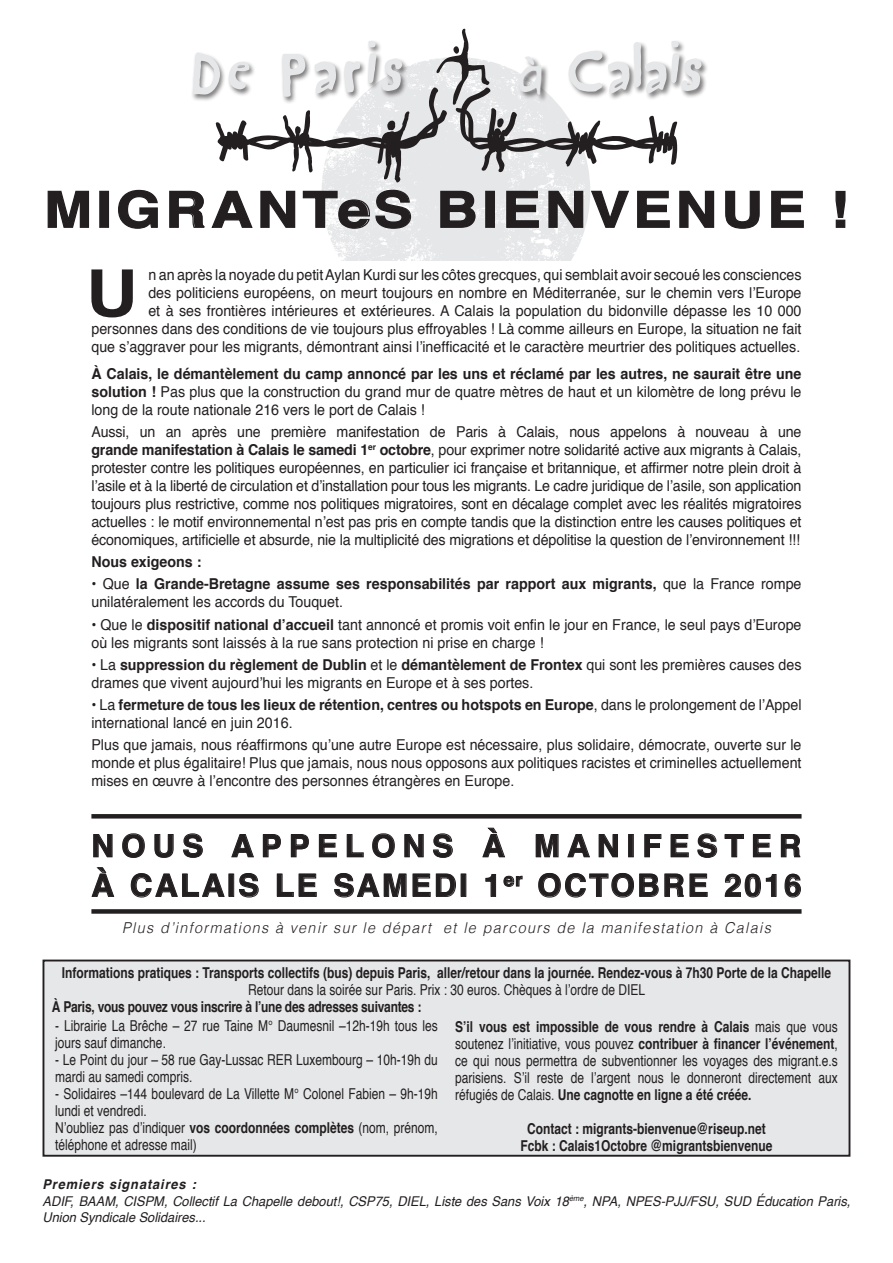
<style>
.page{position:relative;width:893px;height:1263px;background:#fff}
.page>*{position:absolute;margin:0;border:0;box-sizing:border-box;transform-origin:0 0}
._1er_paragraphe{font:700 64.95px "Helvetica";color:#231f20;scale:1.1 1}
.t1{font:57px "Hrawolam";letter-spacing:-.005em;color:#e6e7e9}
.TITRE{font:700 49.8px "Helvetica";letter-spacing:.07em;color:#231f20;scale:1.16 1}
.Appel{font:700 31.05px/39.6px "Helvetica";letter-spacing:.08em;color:#231f20}
.Paragraphe{font:15px/18px "Helvetica";color:#231f20;text-align:justify;scale:.95 1}
.Style_de_paragraphe{font:15px/17px "Helvetica";color:#231f20;scale:.8 1}
._1er_paragraphe-2{font:15px/18px "Helvetica";color:#231f20;text-align:right;scale:.95 1}
.Style_de_paragraphe-2{font:700 15px "Helvetica";color:#231f20;scale:.8 1}
.Paragraphe-2{font:700 15px/18px "Helvetica";color:#231f20;scale:.95 1}
.Style_de_paragraphe-3{font:italic 300 15px "Helvetica";letter-spacing:.1em;color:#231f20;scale:.95 1}
.Style_de_paragraphe-4{font:700 15px "Helvetica";letter-spacing:-.02em;color:#231f20;scale:.8 1}
.SIGNATAIRES{font:italic 13.5px/16.2px "Helvetica";color:#231f20;scale:.95 1}
.Style_de_paragraphe-5{font:italic 700 13.5px "Helvetica";letter-spacing:.07em;color:#231f20;scale:.95 1}
.s1{font-family:"Hooteroll Jam";font-size:45.6px}
.s2{font-weight:700}
.s3{font-weight:400}
</style>
<div class="page">
<svg style="left:322px;top:184px;width:268px;height:77px;fill:#e6e7e9"></svg>
<svg style="left:216px;top:29px;width:462px;height:155px"></svg>
<div style="left:43px;top:960px;width:806px;height:196px;background:#e6e7e9"></div>
<div style="left:43px;top:959px;width:807px;height:198px;border:2px solid #231f20"></div>
<svg style="left:91px;top:814px;width:710px;height:4px;fill:#231f20"></svg>
<div style="left:91px;top:909px;width:710px;height:5px;background:#231f20"></div>
<svg style="left:93px;top:834px;width:20px;height:23px"></svg>
<svg style="left:122px;top:833px;width:23px;height:25px"></svg>
<svg style="left:154px;top:834px;width:20px;height:24px"></svg>
<svg style="left:183px;top:833px;width:20px;height:25px"></svg>
<svg style="left:231px;top:834px;width:23px;height:24px"></svg>
<svg style="left:263px;top:834px;width:18px;height:23px"></svg>
<svg style="left:291px;top:834px;width:18px;height:23px"></svg>
<svg style="left:319px;top:834px;width:18px;height:23px"></svg>
<svg style="left:347px;top:834px;width:17px;height:23px"></svg>
<svg style="left:372px;top:833px;width:23px;height:25px"></svg>
<svg style="left:404px;top:834px;width:20px;height:23px"></svg>
<svg style="left:433px;top:833px;width:20px;height:25px"></svg>
<svg style="left:482px;top:827px;width:23px;height:31px"></svg>
<svg style="left:535px;top:834px;width:24px;height:23px"></svg>
<svg style="left:567px;top:834px;width:23px;height:24px"></svg>
<svg style="left:598px;top:834px;width:20px;height:23px"></svg>
<div style="left:628px;top:834px;width:6px;height:23px;border:1px solid #231f20"></div>
<svg style="left:644px;top:834px;width:18px;height:23px"></svg>
<svg style="left:670px;top:834px;width:19px;height:23px"></svg>
<svg style="left:697px;top:833px;width:20px;height:25px"></svg>
<svg style="left:724px;top:834px;width:20px;height:23px"></svg>
<svg style="left:753px;top:834px;width:18px;height:23px"></svg>
<svg style="left:781px;top:834px;width:19px;height:24px"></svg>
<svg style="left:91px;top:867px;width:24px;height:30px"></svg>
<svg style="left:131px;top:873px;width:94px;height:25px"></svg>
<div style="left:229px;top:874px;width:5px;height:23px;border:1px solid #231f20"></div>
<svg style="left:239px;top:873px;width:20px;height:25px"></svg>
<svg style="left:277px;top:873px;width:40px;height:24px"></svg>
<svg style="left:334px;top:873px;width:122px;height:25px"></svg>
<svg style="left:485px;top:874px;width:11px;height:23px"></svg>
<svg style="left:503px;top:875px;width:20px;height:12px"></svg>
<svg style="left:538px;top:873px;width:170px;height:25px"></svg>
<svg style="left:724px;top:873px;width:53px;height:25px"></svg>
<svg style="left:784px;top:873px;width:17px;height:25px"></svg>
<svg style="left:47px;top:190px;width:43px;height:38px"></svg>
<div style="left:99px;top:191px;width:10px;height:37px;border:1px solid #231f20"></div>
<svg style="left:118px;top:189px;width:40px;height:40px"></svg>
<svg style="left:169px;top:190px;width:36px;height:38px"></svg>
<svg style="left:211px;top:190px;width:42px;height:38px"></svg>
<svg style="left:260px;top:190px;width:36px;height:38px"></svg>
<svg style="left:302px;top:189px;width:110px;height:40px"></svg>
<svg style="left:440px;top:190px;width:36px;height:38px"></svg>
<div style="left:485px;top:191px;width:10px;height:37px;border:1px solid #231f20"></div>
<svg style="left:506px;top:190px;width:33px;height:38px"></svg>
<svg style="left:548px;top:190px;width:36px;height:38px"></svg>
<svg style="left:591px;top:190px;width:38px;height:38px"></svg>
<svg style="left:637px;top:190px;width:33px;height:38px"></svg>
<svg style="left:679px;top:190px;width:36px;height:38px"></svg>
<svg style="left:725px;top:190px;width:35px;height:39px"></svg>
<svg style="left:771px;top:190px;width:33px;height:38px"></svg>
<svg style="left:835px;top:190px;width:11px;height:38px"></svg>
<div style="left:191px;top:39px;width:517px;height:65px;background:#231f20;opacity:.6"></div>
<p class="t1" style="left:189px;top:38px;width:217px">De Paris</p>
<p class="t1" style="left:519px;top:38px;width:186px"><span class="s1">à</span> Calais</p>
<p class="TITRE" style="left:44px;top:170px;width:695px">MIGRANTeS BIENVENUE !</p>
<p class="_1er_paragraphe-2" style="left:91px;top:266px;width:749px">n an après la noyade du petit Aylan Kurdi sur les côtes grecques, qui semblait avoir secoué les consciences<br>des politiciens européens, on meurt toujours en nombre en Méditerranée, sur le chemin vers l’Europe<br>et à ses frontières intérieures et extérieures. A Calais la population du bidonville dépasse les 10 000 personnes dans des conditions de vie toujours plus effroyables ! Là comme ailleurs en Europe, la situation ne fait que s’aggraver pour les migrants, démontrant ainsi l’inefficacité et le caractère meurtrier des politiques actuelles.</p>
<p class="Paragraphe" style="left:91px;top:365px;width:749px"><span class="s2">À Calais, le démantèlement du camp annoncé par les uns et réclamé par les autres, ne saurait être une solution !</span> Pas plus que la construction du grand mur de quatre mètres de haut et un kilomètre de long prévu le long de la route nationale 216 vers le port de Calais !</p>
<p class="Paragraphe" style="left:91px;top:423px;width:749px">Aussi, un an après une première manifestation de Paris à Calais, nous appelons à nouveau à une <span class="s2">grande manifestation à Calais le samedi 1</span><sup>er</sup> <span class="s2">octobre</span>, pour exprimer notre solidarité active aux migrants à Calais, protester contre les politiques européennes, en particulier ici française et britannique, et affirmer notre plein droit à l’asile et à la liberté de circulation et d’installation pour tous les migrants. Le cadre juridique de l’asile, son application toujours plus restrictive, comme nos politiques migratoires, sont en décalage complet avec les réalités migratoires actuelles : le motif environnemental n’est pas pris en compte tandis que la distinction entre les causes politiques et économiques, artificielle et absurde, nie la multiplicité des migrations et dépolitise la question de l’environnement !!!</p>
<p class="Paragraphe-2" style="left:91px;top:553px;width:117px">Nous exigeons :</p>
<p class="Paragraphe-2" style="left:91px;top:575px;width:749px"><span class="s3">• Que</span> la Grande-Bretagne assume ses responsabilités par rapport aux migrants, <span class="s3">que la France rompe unilatéralement les accords du Touquet.</span></p>
<p class="Paragraphe" style="left:91px;top:616px;width:749px">• Que le <span class="s2">dispositif national d’accueil</span> tant annoncé et promis voit enfin le jour en France, le seul pays d’Europe où les migrants sont laissés à la rue sans protection ni prise en charge !</p>
<p class="Paragraphe" style="left:91px;top:656px;width:749px">• La <span class="s2">suppression du règlement de Dublin</span> et le <span class="s2">démantèlement de Frontex</span> qui sont les premières causes des drames que vivent aujourd’hui les migrants en Europe et à ses portes.</p>
<p class="Paragraphe" style="left:91px;top:696px;width:749px">• La <span class="s2">fermeture de tous les lieux de rétention, centres ou hotspots en Europe</span>, dans le prolongement de l’Appel international lancé en juin 2016.</p>
<p class="Paragraphe" style="left:91px;top:737px;width:749px">Plus que jamais, nous réaffirmons qu’une autre Europe est nécessaire, plus solidaire, démocrate, ouverte sur le monde et plus égalitaire! Plus que jamais, nous nous opposons aux politiques racistes et criminelles actuellement mises en œuvre à l’encontre des personnes étrangères en Europe.</p>
<p class="Appel" style="left:91px;top:826px;width:712px">NOUS APPELONS À MANIFESTER<br>À CALAIS LE SAMEDI 1<sup>er</sup> OCTOBRE 2016</p>
<p class="Style_de_paragraphe-3" style="left:122px;top:915px;width:684px">Plus d’informations à venir sur le départ et le parcours de la manifestation à Calais</p>
<p class="_1er_paragraphe" style="left:86px;top:241px;width:48px">U</p>
<p class="Style_de_paragraphe-2" style="left:62px;top:961px;width:963px">Informations pratiques : Transports collectifs (bus) depuis Paris, aller/retour dans la journée. Rendez-vous à 7h30 Porte de la Chapelle</p>
<p class="Style_de_paragraphe" style="left:248px;top:982px;width:498px">Retour dans la soirée sur Paris. Prix : 30 euros. Chèques à l’ordre de DIEL</p>
<p class="Style_de_paragraphe-4" style="left:52px;top:994px;width:464px">À Paris, vous pouvez vous inscrire à l’une des adresses suivantes :</p>
<p class="Style_de_paragraphe" style="left:55px;top:1018px;width:480px">- Librairie La Brêche – 27 rue Taine M° Daumesnil –12h-19h tous les jours sauf dimanche.</p>
<p class="Style_de_paragraphe" style="left:55px;top:1051px;width:480px">- Le Point du jour – 58 rue Gay-Lussac RER Luxembourg – 10h-19h du mardi au samedi compris.</p>
<p class="Style_de_paragraphe" style="left:55px;top:1085px;width:480px">- Solidaires –144 boulevard de La Villette M° Colonel Fabien – 9h-19h lundi et vendredi.</p>
<p class="Style_de_paragraphe" style="left:55px;top:1119px;width:480px">N’oubliez pas d’indiquer <span class="s2">vos coordonnées complètes</span> (nom, prénom, téléphone et adresse mail)</p>
<p class="Style_de_paragraphe" style="left:455px;top:1019px;width:480px;text-align:justify"><span class="s2">S’il vous est impossible de vous rendre à Calais</span> mais que vous soutenez l’initiative, vous pouvez <span class="s2">contribuer à financer l’événement</span>, ce qui nous permettra de subventionner les voyages des migrant.e.s parisiens. S’il reste de l’argent nous le donneront directement aux réfugiés de Calais. <span class="s2">Une cagnotte en ligne a été créée.</span></p>
<p class="Style_de_paragraphe-2" style="left:527px;top:1116px;width:300px">Contact : migrants-bienvenue@riseup.net</p>
<p class="Style_de_paragraphe-2" style="left:521px;top:1133px;width:316px">Fcbk : Calais1Octobre @migrantsbienvenue</p>
<p class="Style_de_paragraphe-5" style="left:43px;top:1173px;width:163px">Premiers signataires :</p>
<p class="SIGNATAIRES" style="left:43px;top:1193px;width:852px">ADIF, BAAM, CISPM, Collectif La Chapelle debout!, CSP75, DIEL, Liste des Sans Voix 18<sup>ème</sup>, NPA, NPES-PJJ/FSU, SUD Éducation Paris,<br>Union Syndicale Solidaires...</p>
</div>
